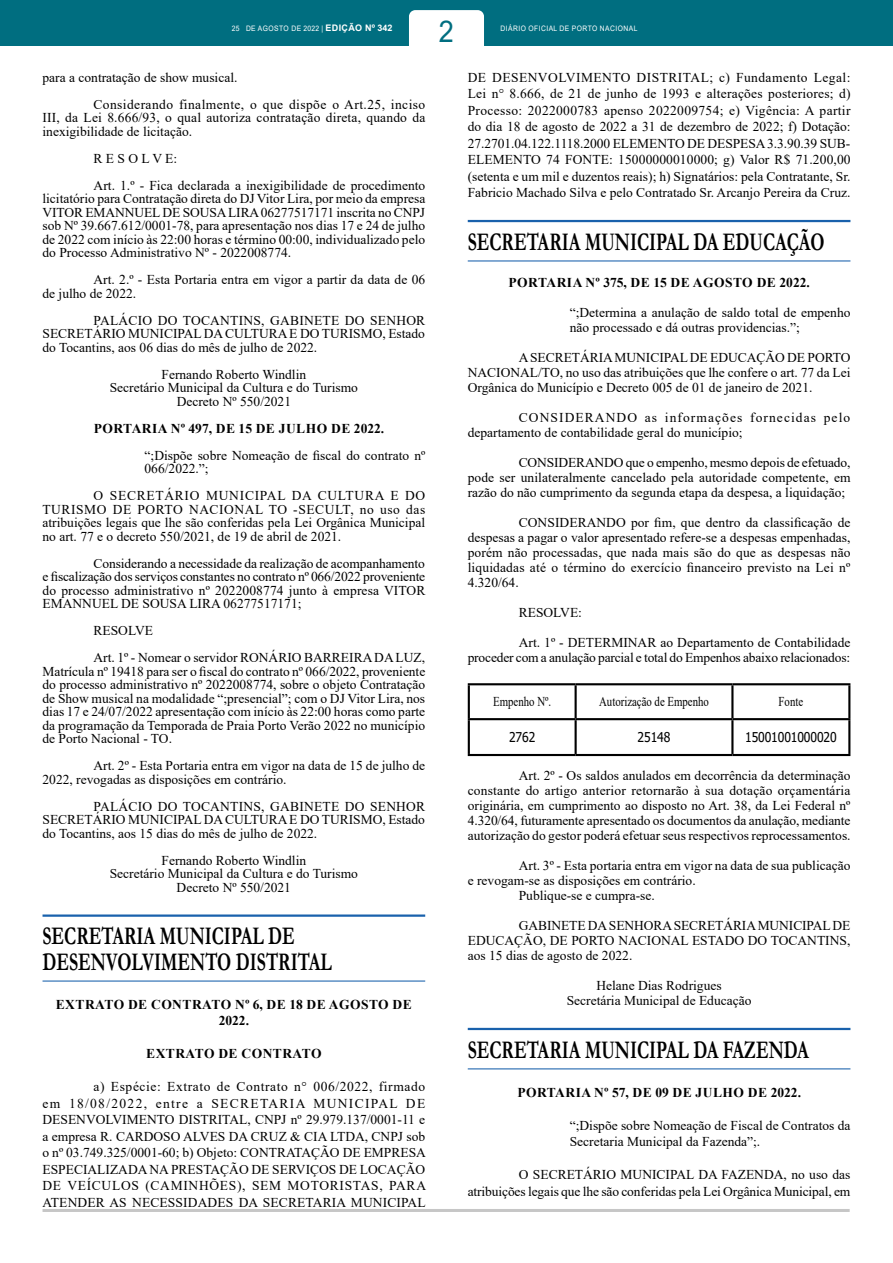
<style>
.page{position:relative;width:893px;height:1263px;background:#fff}
.page>*{position:absolute;margin:0;border:0;box-sizing:border-box;transform-origin:0 0}
.t1{font:30px "Arial";color:#006e80;scale:.9 1}
.t2{font:700 25.5px/25.5px "Garamond";color:#000;scale:.7 1}
.t3{font:13.5px/13.5px "Times New Roman";color:#000;text-align:justify}
.t4{font:700 13.5px/16.5px "Times New Roman";letter-spacing:.035em;color:#000;text-align:center}
.t5{font:13.5px/27px "Times New Roman";letter-spacing:.03em;color:#000}
.t6{font:13.5px "Times New Roman";color:#000;scale:.8 1}
.t7{font:13.5px "Tahoma";letter-spacing:-.01em;color:#000;scale:.9 1}
.t8{font:7.5px "Arial";letter-spacing:.065em;color:#fff;scale:.9 1}
.s1{font-weight:700;font-size:9px}
</style>
<div class="page">
<div style="left:0;top:0;width:893px;height:46px;background:#006e80"></div>
<div style="left:409px;top:10px;width:75px;height:57px;background:#fff;border-radius:6px"></div>
<hr style="left:43px;top:1209px;width:807px;height:3px;background:#c6c6c6">
<hr style="left:43px;top:914px;width:382px;height:3px;background:#1961ac">
<hr style="left:43px;top:980px;width:382px;height:1px;background:#1961ac">
<hr style="left:468px;top:220px;width:382px;height:2px;background:#1961ac">
<hr style="left:468px;top:260px;width:382px;height:1px;background:#1961ac">
<hr style="left:468px;top:1028px;width:382px;height:2px;background:#1961ac">
<hr style="left:468px;top:1068px;width:382px;height:1px;background:#1961ac">
<svg style="left:470px;top:685px;width:378px;height:69px"></svg>
<hr style="left:575px;top:685px;width:2px;height:33px;background:#000">
<hr style="left:731px;top:685px;width:2px;height:33px;background:#000">
<hr style="left:848px;top:685px;width:2px;height:33px;background:#000">
<hr style="left:468px;top:718px;width:108px;height:2px;background:#000">
<hr style="left:576px;top:718px;width:156px;height:2px;background:#000">
<hr style="left:575px;top:720px;width:2px;height:34px;background:#000">
<hr style="left:732px;top:718px;width:118px;height:2px;background:#000">
<hr style="left:731px;top:720px;width:2px;height:34px;background:#000">
<hr style="left:848px;top:720px;width:2px;height:34px;background:#000">
<hr style="left:468px;top:683px;width:108px;height:2px;background:#000">
<hr style="left:576px;top:683px;width:156px;height:2px;background:#000">
<hr style="left:732px;top:683px;width:118px;height:2px;background:#000">
<hr style="left:468px;top:754px;width:108px;height:2px;background:#000">
<hr style="left:576px;top:754px;width:156px;height:2px;background:#000">
<hr style="left:732px;top:754px;width:118px;height:2px;background:#000">
<hr style="left:468px;top:685px;width:2px;height:33px;background:#000">
<hr style="left:468px;top:720px;width:2px;height:34px;background:#000">
<h1 class="t1" style="left:439px;top:11px;width:18px">2</h1>
<p class="t8" style="left:232px;top:24px;width:180px">25 DE AGOSTO DE 2022 | <span class="s1">EDIÇÃO Nº 342</span></p>
<p class="t8" style="left:501px;top:24px;width:154px">DIÁRIO OFICIAL DE PORTO NACIONAL</p>
<p class="t5" style="left:94px;top:63px;width:333px;text-indent:-51px">para a contratação de show musical.<br>Considerando finalmente, o que dispõe o Art.25, inciso</p>
<p class="t3" style="left:43px;top:110px;width:384px">III, da Lei 8.666/93, o qual autoriza contratação direta, quando da inexigibilidade de licitação.</p>
<p class="t3" style="left:94px;top:144px;width:333px;line-height:27px">R E S O L V E:<br>Art. 1.º - Fica declarada a inexigibilidade de procedimento</p>
<p class="t3" style="left:43px;top:191px;width:384px">licitatório para Contratação direta do DJ Vitor Lira, por meio da empresa VITOR EMANNUEL DE SOUSA LIRA 06277517171 inscrita no CNPJ sob Nº 39.667.612/0001-78, para apresentação nos dias 17 e 24 de julho de 2022 com início às 22:00 horas e término 00:00, individualizado pelo do Processo Administrativo Nº - 2022008774.</p>
<p class="t3" style="left:43px;top:272px;width:384px;text-indent:51px">Art. 2.º - Esta Portaria entra em vigor a partir da data de 06 de julho de 2022.</p>
<p class="t3" style="left:43px;top:313px;width:384px;text-indent:51px">PALÁCIO DO TOCANTINS, GABINETE DO SENHOR SECRETÁRIO MUNICIPAL DA CULTURA E DO TURISMO, Estado do Tocantins, aos 06 dias do mês de julho de 2022.</p>
<p class="t3" style="left:110px;top:367px;width:250px;text-align:center">Fernando Roberto Windlin<br>Secretário Municipal da Cultura e do Turismo<br>Decreto Nº 550/2021</p>
<p class="t4" style="left:94px;top:419px;width:292px">PORTARIA Nº 497, DE 15 DE JULHO DE 2022.</p>
<p class="t3" style="left:145px;top:448px;width:282px">“;Dispõe sobre Nomeação de fiscal do contrato nº<br>066/2022.”;</p>
<p class="t3" style="left:43px;top:488px;width:384px;text-indent:51px">O SECRETÁRIO MUNICIPAL DA CULTURA E DO TURISMO DE PORTO NACIONAL TO -SECULT, no uso das atribuições legais que lhe são conferidas pela Lei Orgânica Municipal no art. 77 e o decreto 550/2021, de 19 de abril de 2021.</p>
<p class="t3" style="left:43px;top:556px;width:384px;text-indent:51px">Considerando a necessidade da realização de acompanhamento e fiscalização dos serviços constantes no contrato nº 066/2022 proveniente do processo administrativo nº 2022008774 junto à empresa VITOR EMANNUEL DE SOUSA LIRA 06277517171;</p>
<p class="t3" style="left:94px;top:617px;width:333px;line-height:27px">RESOLVE<br>Art. 1º - Nomear o servidor RONÁRIO BARREIRA DA LUZ,</p>
<p class="t3" style="left:43px;top:664px;width:384px">Matrícula nº 19418 para ser o fiscal do contrato nº 066/2022, proveniente do processo administrativo nº 2022008774, sobre o objeto Contratação de Show musical na modalidade “;presencial”; com o DJ Vitor Lira, nos dias 17 e 24/07/2022 apresentação com início às 22:00 horas como parte da programação da Temporada de Praia Porto Verão 2022 no município de Porto Nacional - TO.</p>
<p class="t3" style="left:43px;top:758px;width:384px;text-indent:51px">Art. 2º - Esta Portaria entra em vigor na data de 15 de julho de<br>2022, revogadas as disposições em contrário.</p>
<p class="t3" style="left:43px;top:799px;width:384px;text-indent:51px">PALÁCIO DO TOCANTINS, GABINETE DO SENHOR SECRETÁRIO MUNICIPAL DA CULTURA E DO TURISMO, Estado do Tocantins, aos 15 dias do mês de julho de 2022.</p>
<p class="t3" style="left:110px;top:853px;width:250px;text-align:center">Fernando Roberto Windlin<br>Secretário Municipal da Cultura e do Turismo<br>Decreto Nº 550/2021</p>
<h2 class="t2" style="left:43px;top:923px;width:415px">SECRETARIA MUNICIPAL DE<br>DESENVOLVIMENTO DISTRITAL</h2>
<p class="t4" style="left:56px;top:995px;width:358px">EXTRATO DE CONTRATO Nº 6, DE 18 DE AGOSTO DE<br>2022.</p>
<p class="t4" style="left:146px;top:1045px;width:177px">EXTRATO DE CONTRATO</p>
<p class="t3" style="left:43px;top:1078px;width:385px;line-height:16.5px;text-indent:51px">a) Espécie: Extrato de Contrato n° 006/2022, firmado em 18/08/2022, entre a SECRETARIA MUNICIPAL DE DESENVOLVIMENTO DISTRITAL, CNPJ nº 29.979.137/0001-11 e a empresa R. CARDOSO ALVES DA CRUZ &amp; CIA LTDA, CNPJ sob o nº 03.749.325/0001-60; b) Objeto: CONTRATAÇÃO DE EMPRESA ESPECIALIZADA NA PRESTAÇÃO DE SERVIÇOS DE LOCAÇÃO DE VEÍCULOS (CAMINHÕES), SEM MOTORISTAS, PARA ATENDER AS NECESSIDADES DA SECRETARIA MUNICIPAL</p>
<p class="t3" style="left:468px;top:68px;width:384px;line-height:16.5px">DE DESENVOLVIMENTO DISTRITAL; c) Fundamento Legal:<br>Lei n° 8.666, de 21 de junho de 1993 e alterações posteriores; d)<br>Processo: 2022000783 apenso 2022009754; e) Vigência: A partir do dia 18 de agosto de 2022 a 31 de dezembro de 2022; f) Dotação:<br>27.2701.04.122.1118.2000 ELEMENTO DE DESPESA 3.3.90.39 SUB-ELEMENTO 74 FONTE: 15000000010000; g) Valor R$ 71.200,00 (setenta e um mil e duzentos reais); h) Signatários: pela Contratante, Sr.<br>Fabricio Machado Silva e pelo Contratado Sr. Arcanjo Pereira da Cruz.</p>
<h2 class="t2" style="left:468px;top:229px;width:512px">SECRETARIA MUNICIPAL DA EDUCAÇÃO</h2>
<p class="t4" style="left:509px;top:274px;width:303px">PORTARIA Nº 375, DE 15 DE AGOSTO DE 2022.</p>
<p class="t3" style="left:570px;top:305px;width:282px;line-height:15px">“;Determina a anulação de saldo total de empenho não processado e dá outras providencias.”;</p>
<p class="t3" style="left:468px;top:350px;width:384px;line-height:15px;text-indent:51px">A SECRETÁRIA MUNICIPAL DE EDUCAÇÃO DE PORTO NACIONAL/TO, no uso das atribuições que lhe confere o art. 77 da Lei Orgânica do Município e Decreto 005 de 01 de janeiro de 2021.</p>
<p class="t3" style="left:468px;top:410px;width:384px;line-height:15px;text-indent:51px">CONSIDERANDO as informações fornecidas pelo departamento de contabilidade geral do município;</p>
<p class="t3" style="left:468px;top:455px;width:384px;line-height:15px;text-indent:51px">CONSIDERANDO que o empenho, mesmo depois de efetuado, pode ser unilateralmente cancelado pela autoridade competente, em razão do não cumprimento da segunda etapa da despesa, a liquidação;</p>
<p class="t3" style="left:468px;top:515px;width:384px;line-height:15px;text-indent:51px">CONSIDERANDO por fim, que dentro da classificação de despesas a pagar o valor apresentado refere-se a despesas empenhadas, porém não processadas, que nada mais são do que as despesas não liquidadas até o término do exercício financeiro previsto na Lei nº 4.320/64.</p>
<p class="t3" style="left:519px;top:605px;width:65px">RESOLVE:</p>
<p class="t3" style="left:468px;top:635px;width:384px;line-height:15px;text-align:right">Art. 1º - DETERMINAR ao Departamento de Contabilidade<br>proceder com a anulação parcial e total do Empenhos abaixo relacionados:</p>
<p class="t6" style="left:493px;top:692px;width:74px">Empenho Nº.</p>
<p class="t6" style="left:599px;top:692px;width:139px">Autorização de Empenho</p>
<p class="t6" style="left:779px;top:692px;width:32px">Fonte</p>
<p class="t7" style="left:509px;top:728px;width:31px">2762</p>
<p class="t7" style="left:638px;top:728px;width:38px">25148</p>
<p class="t7" style="left:745px;top:728px;width:103px">15001001000020</p>
<p class="t3" style="left:468px;top:768px;width:384px;line-height:15px;text-indent:51px">Art. 2º - Os saldos anulados em decorrência da determinação constante do artigo anterior retornarão à sua dotação orçamentária originária, em cumprimento ao disposto no Art. 38, da Lei Federal nº 4.320/64, futuramente apresentado os documentos da anulação, mediante autorização do gestor poderá efetuar seus respectivos reprocessamentos.</p>
<p class="t3" style="left:519px;top:858px;width:333px">Art. 3º - Esta portaria entra em vigor na data de sua publicação</p>
<p class="t3" style="left:468px;top:873px;width:229px">e revogam-se as disposições em contrário.</p>
<p class="t3" style="left:519px;top:888px;width:138px">Publique-se e cumpra-se.</p>
<p class="t3" style="left:468px;top:918px;width:384px;line-height:15px;text-indent:51px">GABINETE DA SENHORA SECRETÁRIA MUNICIPAL DE EDUCAÇÃO, DE PORTO NACIONAL ESTADO DO TOCANTINS, aos 15 dias de agosto de 2022.</p>
<p class="t3" style="left:567px;top:978px;width:186px;line-height:15px;text-align:center">Helane Dias Rodrigues<br>Secretária Municipal de Educação</p>
<h2 class="t2" style="left:468px;top:1037px;width:489px">SECRETARIA MUNICIPAL DA FAZENDA</h2>
<p class="t4" style="left:517px;top:1083px;width:285px">PORTARIA Nº 57, DE 09 DE JULHO DE 2022.</p>
<p class="t3" style="left:570px;top:1116px;width:282px;line-height:16.5px">“;Dispõe sobre Nomeação de Fiscal de Contratos da<br>Secretaria Municipal da Fazenda”;.</p>
<p class="t3" style="left:468px;top:1166px;width:384px;line-height:16.5px;text-align:right">O SECRETÁRIO MUNICIPAL DA FAZENDA, no uso das atribuições legais que lhe são conferidas pela Lei Orgânica Municipal, em</p>
</div>
